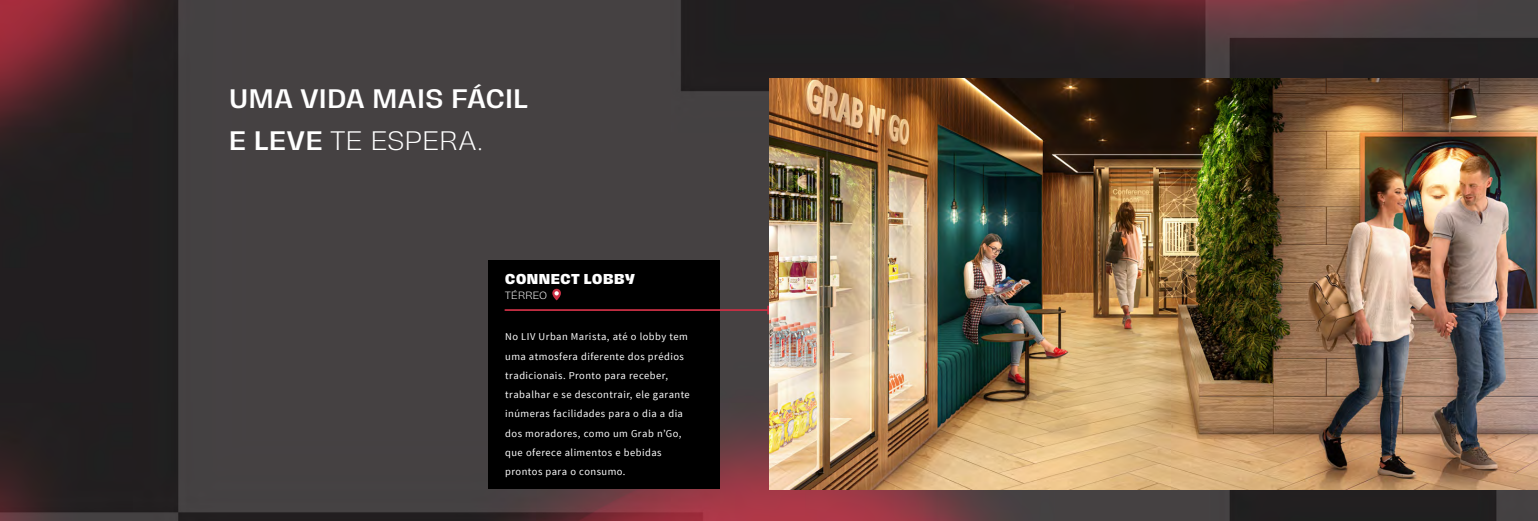
<style>
.page{position:relative;width:1538px;height:521px;background:#fff}
.page>*{position:absolute;margin:0;border:0;box-sizing:border-box;transform-origin:0 0}
.t1{font:500 24.5px/42px "Hagrid";letter-spacing:.03em;color:#fff}
.t2{font:800 13.12px "Hagrid";letter-spacing:.045em;color:#fff}
.t3{font:10.5px/19.2px "Source Sans Pro";letter-spacing:.045em;color:#fff}
.t4{font:300 9.62px "Hagrid";letter-spacing:.03em;color:#fff}
.s1{font-weight:300}
</style>
<div class="page">
<img style="left:0;top:0;width:1538px;height:521px">
<img style="left:769px;top:79px;width:769px;height:410px">
<div style="left:489px;top:260px;width:231px;height:229px;background:#000"></div>
<hr style="left:505px;top:309px;width:263px;height:2px;background:#cb3045">
<svg style="left:767px;top:306px;width:2px;height:8px"></svg>
<svg style="left:552px;top:289px;width:9px;height:11px"></svg>
<h1 class="t1" style="left:229px;top:78px;width:300px">UMA VIDA MAIS FÁCIL<br>E LEVE <span class="s1">TE ESPERA.</span></h1>
<p class="t2" style="left:505px;top:271px;width:131px">CONNECT LOBBY</p>
<p class="t4" style="left:505px;top:290px;width:43px">TÉRREO</p>
<p class="t3" style="left:505px;top:327px;width:186px">No LIV Urban Marista, até o lobby tem uma atmosfera diferente dos prédios tradicionais. Pronto para receber, trabalhar e se descontrair, ele garante inú meras facilidades para o dia a dia dos moradores, como um Grab n’Go, que oferece alimentos e bebidas prontos para o consumo.</p>
</div>
